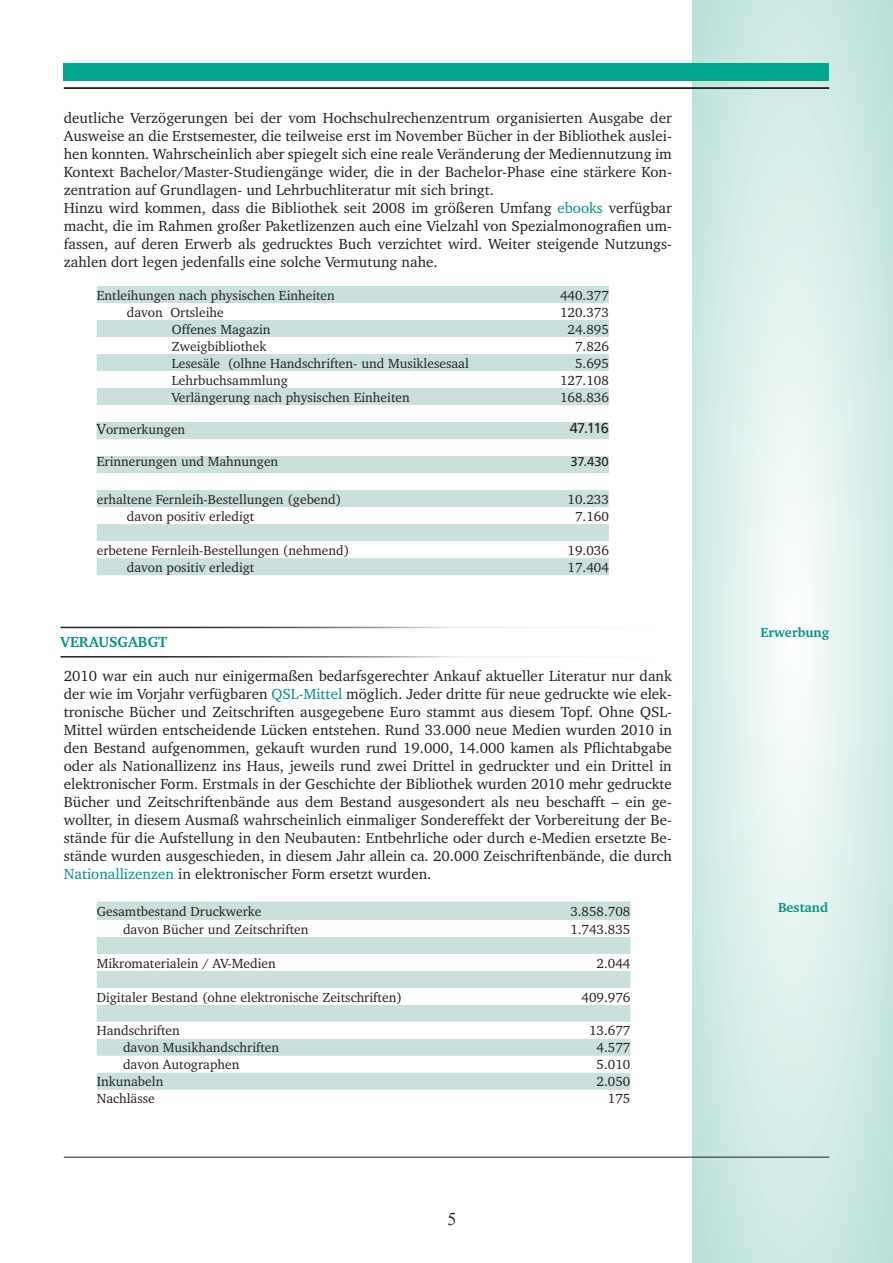
<style>
.page{position:relative;width:893px;height:1263px;background:#fff}
.page>*{position:absolute;margin:0;border:0;box-sizing:border-box;transform-origin:0 0}
.t1{font:18px "Times New Roman";color:#231f20}
.t2{font:15px/18px "Charter";color:#231f20;text-align:justify}
.t3{font:700 15px "Charter";color:#009182}
.t4{font:15px "Front Page";color:#231f20}
.t5{font:13.5px "Charter";color:#231f20}
.t6{font:700 13.5px "Charter";color:#009182}
.t7{font:13.5px "Front Page";color:#231f20}
.s1{color:#009182}
.s2{font-size:15px}
</style>
<div class="page">
<svg style="left:692px;top:0;width:201px;height:1263px;background:#d7ede9"></svg>
<div style="left:64px;top:64px;width:765px;height:17px;background:#00a78e"></div>
<hr style="left:64px;top:87px;width:765px;height:2px;background:#231f20">
<hr style="left:64px;top:1157px;width:765px;height:1px;background:#231f20">
<svg style="left:97px;top:286px;width:512px;height:289px"></svg>
<div style="left:97px;top:422px;width:512px;height:17px;background:#cae0dd"></div>
<div style="left:97px;top:456px;width:512px;height:17px;background:#cae0dd"></div>
<svg style="left:97px;top:901px;width:533px;height:189px;fill:#cae0dd"></svg>
<p class="t2" style="left:64px;top:109px;width:610px">deutliche Verzögerungen bei der vom Hochschulrechenzentrum organisierten Ausgabe der Ausweise an die Erstsemester, die teilweise erst im November Bücher in der Bibliothek auslei&shy;hen konnten. Wahrscheinlich aber spiegelt sich eine reale Veränderung der Mediennutzung im Kontext Bachelor/Master-Studiengänge wider, die in der Bachelor-Phase eine stärkere Kon&shy;zentration auf Grundlagen- und Lehrbuchliteratur mit sich bringt.</p>
<p class="t2" style="left:64px;top:199px;width:610px">Hinzu wird kommen, dass die Bibliothek seit 2008 im größeren Umfang <span class="s1">ebooks</span> verfügbar macht, die im Rahmen großer Paketlizenzen auch eine Vielzahl von Spezialmonografien um&shy;fassen, auf deren Erwerb als gedrucktes Buch verzichtet wird. Weiter steigende Nutzungs&shy;zahlen dort legen jedenfalls eine solche Vermutung nahe.</p>
<p class="t5" style="left:97px;top:287px;width:240px">Entleihungen nach physischen Einheiten</p>
<p class="t5" style="left:560px;top:287px;width:50px">440.377</p>
<p class="t5" style="left:127px;top:304px;width:98px">davon Ortsleihe</p>
<p class="t5" style="left:560px;top:304px;width:50px">120.373</p>
<p class="t5" style="left:172px;top:321px;width:100px">Offenes Magazin</p>
<p class="t5" style="left:568px;top:321px;width:43px">24.895</p>
<p class="t5" style="left:172px;top:338px;width:96px">Zweigbibliothek</p>
<p class="t5" style="left:575px;top:338px;width:35px">7.826</p>
<p class="t5" style="left:172px;top:355px;width:299px">Lesesäle (olhne Handschriften- und Musiklesesaal</p>
<p class="t5" style="left:575px;top:355px;width:35px">5.695</p>
<p class="t5" style="left:172px;top:372px;width:118px">Lehrbuchsammlung</p>
<p class="t5" style="left:560px;top:372px;width:50px">127.108</p>
<p class="t5" style="left:172px;top:389px;width:239px">Verlängerung nach physischen Einheiten</p>
<p class="t5" style="left:560px;top:389px;width:50px">168.836</p>
<p class="t5" style="left:97px;top:420px;width:90px"><span class="s2">V</span>ormerkungen</p>
<p class="t4" style="left:570px;top:417px;width:41px">47.116</p>
<p class="t5" style="left:97px;top:453px;width:183px">Erinnerungen und Mahnungen</p>
<p class="t7" style="left:570px;top:452px;width:40px">37.430</p>
<p class="t5" style="left:97px;top:491px;width:246px">erhaltene Fernleih-Bestellungen (gebend)</p>
<p class="t5" style="left:568px;top:491px;width:43px">10.233</p>
<p class="t5" style="left:127px;top:508px;width:129px">davon positiv erledigt</p>
<p class="t5" style="left:575px;top:508px;width:35px">7.160</p>
<p class="t5" style="left:97px;top:542px;width:254px">erbetene Fernleih-Bestellungen (nehmend)</p>
<p class="t5" style="left:568px;top:542px;width:43px">19.036</p>
<p class="t5" style="left:127px;top:559px;width:129px">davon positiv erledigt</p>
<p class="t5" style="left:568px;top:559px;width:43px">17.404</p>
<p class="t3" style="left:61px;top:633px;width:108px">VERAUSGABGT</p>
<p class="t2" style="left:64px;top:667px;width:610px">2010 war ein auch nur einigermaßen bedarfsgerechter Ankauf aktueller Literatur nur dank der wie im Vorjahr verfügbaren <span class="s1">QSL-Mittel</span> möglich. Jeder dritte für neue gedruckte wie elek&shy;tronische Bücher und Zeitschriften ausgegebene Euro stammt aus diesem Topf. Ohne QSL-Mittel würden entscheidende Lücken entstehen. Rund 33.000 neue Medien wurden 2010 in den Bestand aufgenommen, gekauft wurden rund 19.000, 14.000 kamen als Pflichtabgabe oder als Nationallizenz ins Haus, jeweils rund zwei Drittel in gedruckter und ein Drittel in elektronischer Form. Erstmals in der Geschichte der Bibliothek wurden 2010 mehr gedruckte Bücher und Zeitschriftenbände aus dem Bestand ausgesondert als neu beschafft – ein ge&shy;wollter, in diesem Ausmaß wahrscheinlich einmaliger Sondereffekt der Vorbereitung der Be&shy;stände für die Aufstellung in den Neubauten: Entbehrliche oder durch e-Medien ersetzte Be&shy;stände wurden ausgeschieden, in diesem Jahr allein ca. 20.000 Zeischriftenbände, die durch <span class="s1">Nationallizenzen</span> in elektronischer Form ersetzt wurden.</p>
<p class="t5" style="left:97px;top:903px;width:166px">Gesamtbestand Druckwerke</p>
<p class="t5" style="left:570px;top:903px;width:62px">3.858.708</p>
<p class="t5" style="left:123px;top:920px;width:187px">davon Bücher und Zeitschriften</p>
<p class="t5" style="left:570px;top:920px;width:62px">1.743.835</p>
<p class="t5" style="left:97px;top:955px;width:181px">Mikromaterialein / AV-Medien</p>
<p class="t5" style="left:597px;top:955px;width:35px">2.044</p>
<p class="t5" style="left:97px;top:989px;width:307px">Digitaler Bestand (ohne elektronische Zeitschriften)</p>
<p class="t5" style="left:582px;top:989px;width:50px">409.976</p>
<p class="t5" style="left:97px;top:1022px;width:85px">Handschriften</p>
<p class="t5" style="left:589px;top:1022px;width:43px">13.677</p>
<p class="t5" style="left:123px;top:1039px;width:158px">davon Musikhandschriften</p>
<p class="t5" style="left:597px;top:1039px;width:35px">4.577</p>
<p class="t5" style="left:123px;top:1056px;width:118px">davon Autographen</p>
<p class="t5" style="left:597px;top:1056px;width:35px">5.010</p>
<p class="t5" style="left:97px;top:1073px;width:68px">Inkunabeln</p>
<p class="t5" style="left:597px;top:1073px;width:35px">2.050</p>
<p class="t5" style="left:97px;top:1090px;width:60px">Nachlässe</p>
<p class="t5" style="left:608px;top:1090px;width:24px">175</p>
<p class="t1" style="left:448px;top:1206px;width:10px">5</p>
<p class="t6" style="left:760px;top:624px;width:70px">Erwerbung</p>
<p class="t6" style="left:778px;top:899px;width:51px">Bestand</p>
</div>
